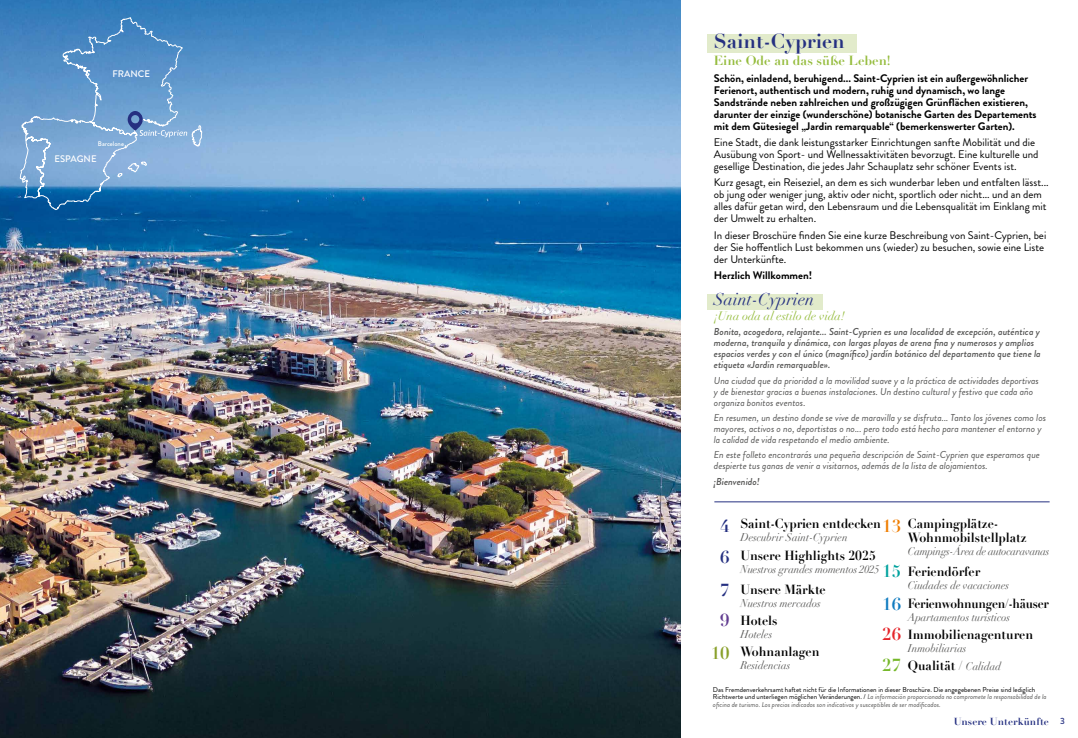
<style>
.page{position:relative;width:1078px;height:738px;background:#fff}
.page>*{position:absolute;margin:0;border:0;box-sizing:border-box;transform-origin:0 0}
.t1{font:700 20px "Didot";color:#253081}
.t2{font:italic 17px "Didot";color:#253081}
.t3{font:700 17px/30.3px "Didot";color:#253081}
.t4{font:700 17px "Didot";color:#89a02a}
.t5{font:700 17px "Didot";color:#ef7d00}
.t6{font:700 17px "Didot";color:#00a29e}
.t7{font:700 17px "Didot";color:#0e7abf}
.t8{font:700 17px "Didot";color:#e52329}
.t9{font:700 17px "Didot";color:#76b82a}
.t10{font:700 17px "Didot";color:#623d91}
.t11{font:700 13px/14px "Didot";color:#000;scale:.95 1}
.t12{font:700 13px "Didot";letter-spacing:-.02em;color:#000;scale:.92 1}
.t13{font:700 13px "Didot";color:#95bc3d}
.t14{font:italic 12px "Didot";color:#95bc3d}
.t15{font:11px/12px "Brandon Grotesque";color:#000}
.t16{font:700 11px/12px "Brandon Grotesque";color:#000}
.t17{font:italic 11px "Didot";color:#575756;scale:.95 1}
.t18{font:italic 11px "Didot";letter-spacing:-.02em;color:#575756;scale:.95 1}
.t19{font:italic 10px/11px "Brandon Grotesque";color:#575756}
.t20{font:italic 500 10px/11px "Brandon Grotesque";color:#575756}
.t21{font:700 10px "Didot";letter-spacing:.01em;color:#253081}
.t22{font:500 9.5px "Brandon Grotesque";color:#fff}
.t23{font:7px/7.5px "Brandon Grotesque";color:#000}
.t24{font:500 6.7px "Brandon Grotesque";color:#fff}
.s1{color:#575756}
.s2{font-weight:400;font-style:italic;font-size:11px;color:#575756}
.s3{font-style:italic;color:#575756}
.s4{font-family:"Brandon Grotesque";font-weight:500;font-size:9px}
</style>
<div class="page">
<img style="left:0;top:0;width:680px;height:737px">
<hr style="left:714px;top:501px;width:335px;height:1px;background:#253081">
<div style="left:707px;top:35px;width:149px;height:18px;background:#e2ebcb"></div>
<div style="left:707px;top:294px;width:115px;height:16px;background:#e2ebcb"></div>
<img style="left:0;top:12px;width:183px;height:463px">
<svg style="left:19px;top:102px;width:32px;height:132px;background:#5a90c2"></svg>
<svg style="left:125px;top:111px;width:77px;height:41px;background:#86add7"></svg>
<p class="t22" style="left:112px;top:67px;width:39px">FRANCE</p>
<p class="t24" style="left:98px;top:139px;width:27px">Barcelone</p>
<p class="t22" style="left:54px;top:152px;width:44px">ESPAGNE</p>
<h1 class="t1" style="left:713px;top:28px;width:132px">Saint-Cyprien</h1>
<p class="t13" style="left:713px;top:53px;width:178px">Eine Ode an das süße Leben!</p>
<p class="t16" style="left:713px;top:72px;width:324px">Schön, einladend, beruhigend... Saint-Cyprien ist ein außergewöhnlicher Ferienort, authentisch und modern, ruhig und dynamisch, wo lange Sandstrände neben zahlreichen und großzügigen Grünflächen existieren, darunter der einzige (wunderschöne) botanische Garten des Departements mit dem Gütesiegel „Jardin remarquable“ (bemerkenswerter Garten).</p>
<p class="t15" style="left:713px;top:136px;width:326px">Eine Stadt, die dank leistungsstarker Einrichtungen sanfte Mobilität und die<br>Ausübung von Sport- und Wellnessaktivitäten bevorzugt. Eine kulturelle und gesellige Destination, die jedes Jahr Schauplatz sehr schöner Events ist.</p>
<p class="t15" style="left:713px;top:177px;width:336px">Kurz gesagt, ein Reiseziel, an dem es sich wunderbar leben und entfalten lässt... ob jung oder weniger jung, aktiv oder nicht, sportlich oder nicht... und an dem alles dafür getan wird, den Lebensraum und die Lebensqualität im Einklang mit der Umwelt zu erhalten.</p>
<p class="t15" style="left:713px;top:229px;width:334px">In dieser Broschüre finden Sie eine kurze Beschreibung von Saint-Cyprien, bei der Sie hoffentlich Lust bekommen uns (wieder) zu besuchen, sowie eine Liste der Unterkünfte.</p>
<p class="t16" style="left:713px;top:269px;width:100px">Herzlich Willkommen!</p>
<h2 class="t2" style="left:713px;top:289px;width:102px">Saint-Cyprien</h2>
<p class="t14" style="left:713px;top:308px;width:132px">¡Una oda al estilo de vida!</p>
<p class="t20" style="left:713px;top:326px;width:328px">Bonita, acogedora, relajante... Saint-Cyprien es una localidad de excepción, auténtica y moderna, tranquila y dinámica, con largas playas de arena fina y numerosos y amplios espacios verdes y con el único (magnífico) jardín botánico del departamento que tiene la etiqueta «Jardin remarquable».</p>
<p class="t19" style="left:713px;top:374px;width:326px">Una ciudad que da prioridad a la movilidad suave y a la práctica de actividades deportivas y de bienestar gracias a buenas instalaciones. Un destino cultural y festivo que cada año organiza bonitos eventos.</p>
<p class="t19" style="left:713px;top:412px;width:334px">En resumen, un destino donde se vive de maravilla y se disfruta... Tanto los jóvenes como los mayores, activos o no, deportistas o no... pero todo está hecho para mantener el entorno y la calidad de vida respetando el medio ambiente.</p>
<p class="t19" style="left:713px;top:449px;width:327px">En este folleto encontrarás una pequeña descripción de Saint-Cyprien que esperamos que despierte tus ganas de venir a visitarnos, además de la lista de alojamientos.</p>
<p class="t20" style="left:713px;top:475px;width:47px">¡Bienvenido!</p>
<p class="t11" style="left:740px;top:516px;width:149px">Saint-Cyprien entdecken</p>
<p class="t17" style="left:740px;top:530px;width:114px">Descubrir Saint-Cyprien</p>
<p class="t11" style="left:740px;top:548px;width:144px">Unsere Highlights 2025</p>
<p class="t17" style="left:740px;top:561px;width:148px">Nuestros grandes momentos 2025</p>
<p class="t11" style="left:740px;top:582px;width:91px">Unsere Märkte</p>
<p class="t17" style="left:740px;top:595px;width:86px">Nuestros mercados</p>
<p class="t11" style="left:740px;top:613px;width:40px">Hotels</p>
<p class="t17" style="left:740px;top:627px;width:35px">Hoteles</p>
<p class="t11" style="left:740px;top:644px;width:85px">Wohnanlagen</p>
<p class="t17" style="left:740px;top:658px;width:54px">Residencias</p>
<p class="t11" style="left:907px;top:516px;width:126px">Campingplätze-<br>Wohnmobilstellplatz</p>
<p class="t18" style="left:907px;top:544px;width:151px">Campings-Área de autocaravanas</p>
<p class="t11" style="left:907px;top:564px;width:78px">Feriendörfer</p>
<p class="t17" style="left:907px;top:578px;width:108px">Ciudades de vacaciones</p>
<p class="t12" style="left:907px;top:594px;width:155px">Ferienwohnungen/-häuser</p>
<p class="t17" style="left:907px;top:609px;width:109px">Apartamentos turísticos</p>
<p class="t11" style="left:907px;top:627px;width:133px">Immobilienagenturen</p>
<p class="t17" style="left:907px;top:641px;width:63px">Inmobiliarias</p>
<p class="t11" style="left:907px;top:658px;width:100px">Qualität <span class="s1">/</span> <span class="s2">Calidad</span></p>
<h2 class="t3" style="left:720px;top:511px;width:11px">4<br>6</h2>
<h2 class="t3" style="left:720px;top:574px;width:11px">7</h2>
<h2 class="t10" style="left:720px;top:609px;width:11px">9</h2>
<h2 class="t4" style="left:710px;top:642px;width:20px">10</h2>
<p class="t23" style="left:712px;top:685px;width:335px">Das Fremdenverkehrsamt haftet nicht für die Informationen in dieser Broschüre. Die angegebenen Preise sind lediglich<br>Richtwerte und unterliegen möglichen Veränderungen. / <span class="s3">La información proporcionada no compromete la responsabilidad de la oficina de turismo. Los precios indicados son indicativos y susceptibles de ser modificados.</span></p>
<h2 class="t5" style="left:882px;top:515px;width:20px">13</h2>
<h2 class="t6" style="left:882px;top:560px;width:20px">15</h2>
<h2 class="t7" style="left:882px;top:593px;width:20px">16</h2>
<h2 class="t8" style="left:882px;top:623px;width:20px">26</h2>
<h2 class="t9" style="left:882px;top:653px;width:20px">27</h2>
<p class="t21" style="left:953px;top:715px;width:112px">Unsere Unterkünfte <span class="s4">3</span></p>
</div>
